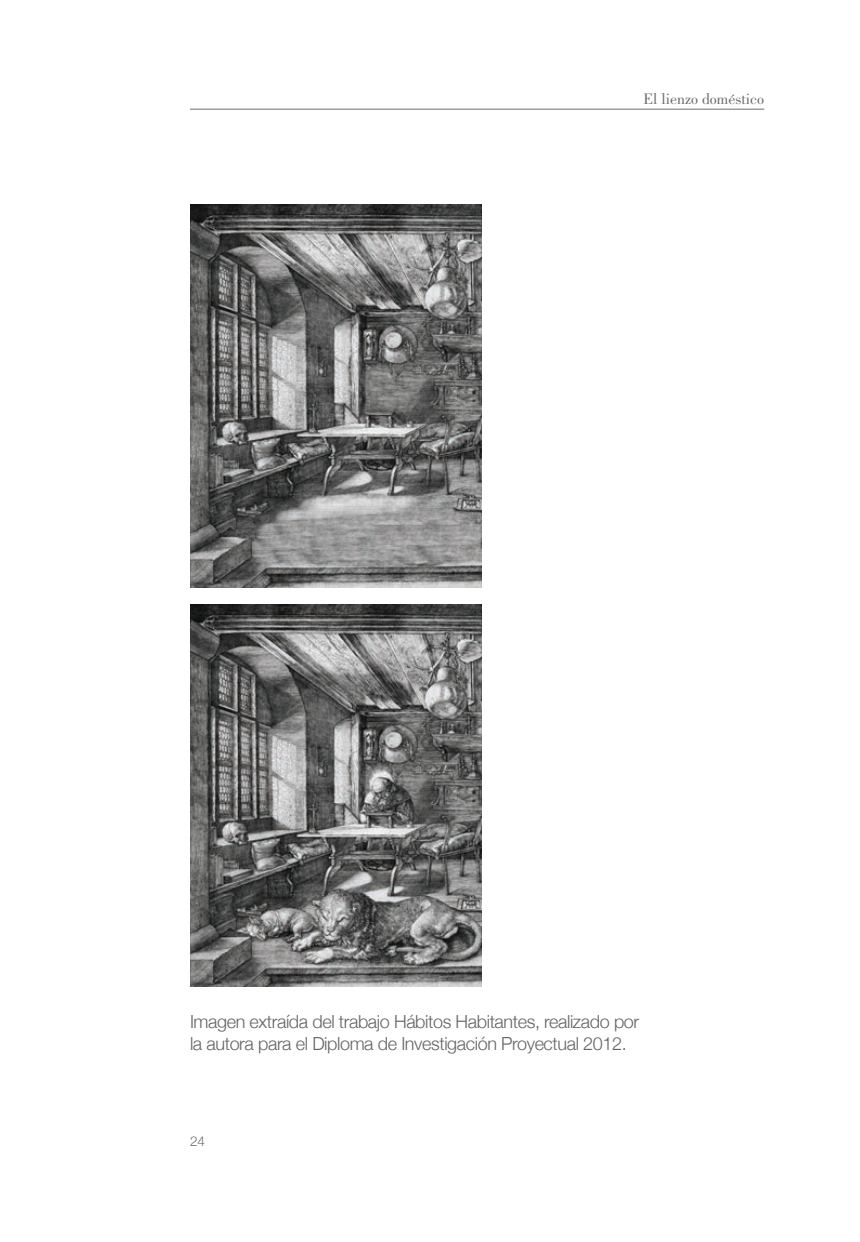
<style>
.page{position:relative;width:860px;height:1242px;background:#fff}
.page>*{position:absolute;margin:0;border:0;box-sizing:border-box;transform-origin:0 0}
.PIE{font:300 18px/22.5px "Helvetica Neue";letter-spacing:-.02em;color:#636366}
.t1{font:15.75px "Bodoni Std";color:#6c6d70}
.t2{font:300 13.5px "Helvetica Neue";color:#6c6d70}
</style>
<div class="page">
<hr style="left:190px;top:109px;width:574px;height:1px;background:#6c6d70">
<img style="left:190px;top:204px;width:291px;height:383px">
<img style="left:190px;top:604px;width:291px;height:382px">
<p class="t1" style="left:643px;top:90px;width:122px">El lienzo doméstico</p>
<p class="PIE" style="left:190px;top:1008px;width:451px">Imagen extraída del trabajo Hábitos Habitantes, realizado por la autora para el Diploma de Investigación Proyectual 2012.</p>
<p class="t2" style="left:190px;top:1130px;width:17px">24</p>
</div>
